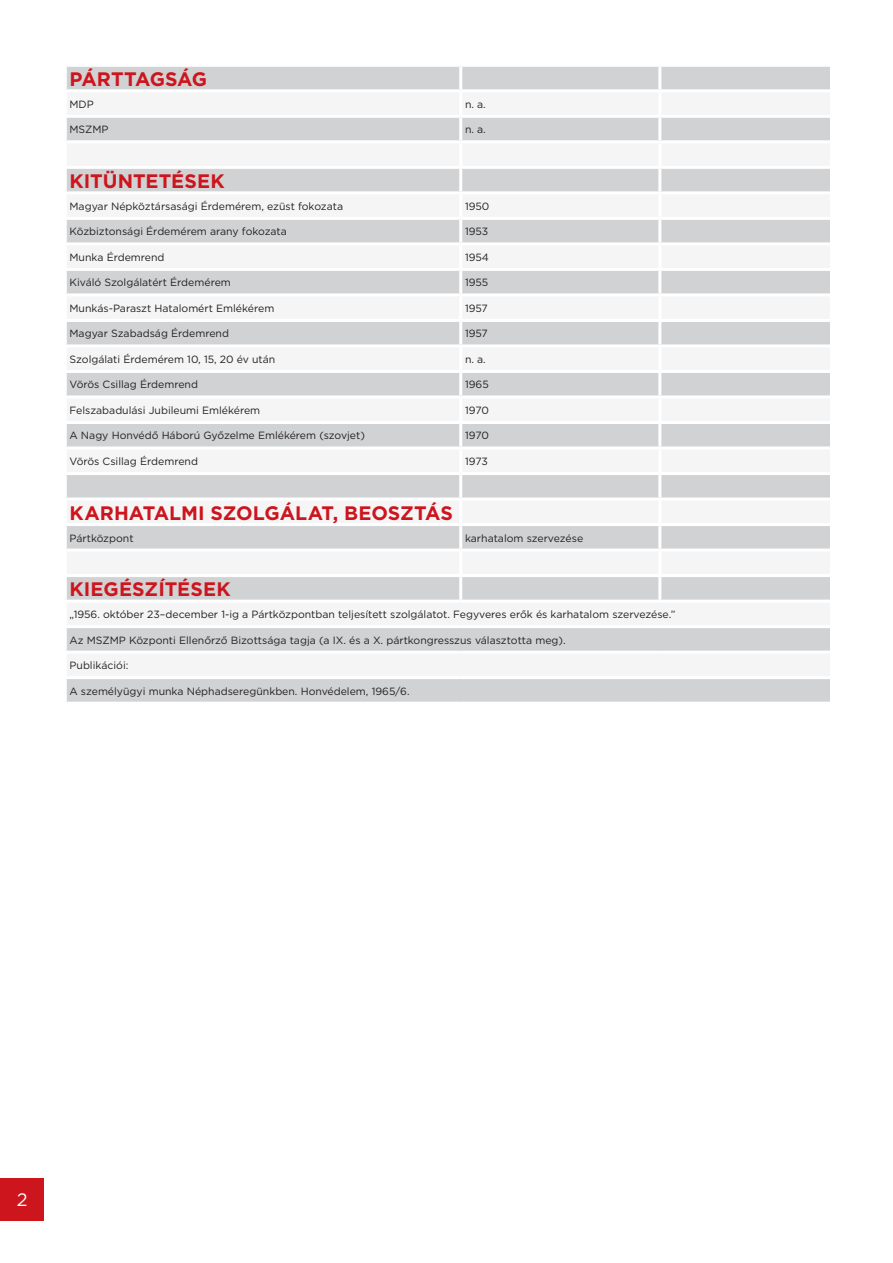
<style>
.page{position:relative;width:893px;height:1263px;background:#fff}
.page>*{position:absolute;margin:0;border:0;box-sizing:border-box;transform-origin:0 0}
.cím{font:700 19.5px "Gotham";color:#cd151d}
.t1{font:18px "Gotham";color:#fff}
.t2{font:10.5px "Gotham";color:#231f20}
</style>
<div class="page">
<div style="left:0;top:1178px;width:44px;height:42px;background:#cd151d"></div>
<div style="left:67px;top:67px;width:763px;height:635px;background:#d1d2d4"></div>
<svg style="left:67px;top:92px;width:763px;height:584px;fill:#f5f5f6"></svg>
<hr style="left:459px;top:67px;width:3px;height:22px;background:#fff">
<hr style="left:658px;top:67px;width:3px;height:22px;background:#fff">
<hr style="left:64px;top:89px;width:397px;height:3px;background:#fff">
<hr style="left:461px;top:89px;width:199px;height:3px;background:#fff">
<hr style="left:459px;top:92px;width:3px;height:23px;background:#fff">
<hr style="left:660px;top:89px;width:170px;height:3px;background:#fff">
<hr style="left:658px;top:92px;width:3px;height:23px;background:#fff">
<hr style="left:64px;top:115px;width:397px;height:3px;background:#fff">
<hr style="left:461px;top:115px;width:199px;height:3px;background:#fff">
<hr style="left:459px;top:118px;width:3px;height:22px;background:#fff">
<hr style="left:660px;top:115px;width:170px;height:3px;background:#fff">
<hr style="left:658px;top:118px;width:3px;height:22px;background:#fff">
<hr style="left:64px;top:140px;width:397px;height:3px;background:#fff">
<hr style="left:461px;top:140px;width:199px;height:3px;background:#fff">
<hr style="left:459px;top:143px;width:3px;height:23px;background:#fff">
<hr style="left:660px;top:140px;width:170px;height:3px;background:#fff">
<hr style="left:658px;top:143px;width:3px;height:23px;background:#fff">
<hr style="left:64px;top:166px;width:397px;height:3px;background:#fff">
<hr style="left:461px;top:166px;width:199px;height:3px;background:#fff">
<hr style="left:459px;top:169px;width:3px;height:22px;background:#fff">
<hr style="left:660px;top:166px;width:170px;height:3px;background:#fff">
<hr style="left:658px;top:169px;width:3px;height:22px;background:#fff">
<hr style="left:64px;top:191px;width:397px;height:3px;background:#fff">
<hr style="left:461px;top:191px;width:199px;height:3px;background:#fff">
<hr style="left:459px;top:194px;width:3px;height:23px;background:#fff">
<hr style="left:660px;top:191px;width:170px;height:3px;background:#fff">
<hr style="left:658px;top:194px;width:3px;height:23px;background:#fff">
<hr style="left:64px;top:217px;width:397px;height:3px;background:#fff">
<hr style="left:461px;top:217px;width:199px;height:3px;background:#fff">
<hr style="left:459px;top:220px;width:3px;height:22px;background:#fff">
<hr style="left:660px;top:217px;width:170px;height:3px;background:#fff">
<hr style="left:658px;top:220px;width:3px;height:22px;background:#fff">
<hr style="left:64px;top:242px;width:397px;height:3px;background:#fff">
<hr style="left:461px;top:242px;width:199px;height:3px;background:#fff">
<hr style="left:459px;top:245px;width:3px;height:23px;background:#fff">
<hr style="left:660px;top:242px;width:170px;height:3px;background:#fff">
<hr style="left:658px;top:245px;width:3px;height:23px;background:#fff">
<hr style="left:64px;top:268px;width:397px;height:3px;background:#fff">
<hr style="left:461px;top:268px;width:199px;height:3px;background:#fff">
<hr style="left:459px;top:271px;width:3px;height:22px;background:#fff">
<hr style="left:660px;top:268px;width:170px;height:3px;background:#fff">
<hr style="left:658px;top:271px;width:3px;height:22px;background:#fff">
<hr style="left:64px;top:293px;width:397px;height:3px;background:#fff">
<hr style="left:461px;top:293px;width:199px;height:3px;background:#fff">
<hr style="left:459px;top:296px;width:3px;height:23px;background:#fff">
<hr style="left:660px;top:293px;width:170px;height:3px;background:#fff">
<hr style="left:658px;top:296px;width:3px;height:23px;background:#fff">
<hr style="left:64px;top:319px;width:397px;height:3px;background:#fff">
<hr style="left:461px;top:319px;width:199px;height:3px;background:#fff">
<hr style="left:459px;top:322px;width:3px;height:22px;background:#fff">
<hr style="left:660px;top:319px;width:170px;height:3px;background:#fff">
<hr style="left:658px;top:322px;width:3px;height:22px;background:#fff">
<hr style="left:64px;top:344px;width:397px;height:3px;background:#fff">
<hr style="left:461px;top:344px;width:199px;height:3px;background:#fff">
<hr style="left:459px;top:347px;width:3px;height:23px;background:#fff">
<hr style="left:660px;top:344px;width:170px;height:3px;background:#fff">
<hr style="left:658px;top:347px;width:3px;height:23px;background:#fff">
<hr style="left:64px;top:370px;width:397px;height:3px;background:#fff">
<hr style="left:461px;top:370px;width:199px;height:3px;background:#fff">
<hr style="left:459px;top:373px;width:3px;height:22px;background:#fff">
<hr style="left:660px;top:370px;width:170px;height:3px;background:#fff">
<hr style="left:658px;top:373px;width:3px;height:22px;background:#fff">
<hr style="left:64px;top:395px;width:397px;height:3px;background:#fff">
<hr style="left:461px;top:395px;width:199px;height:3px;background:#fff">
<hr style="left:459px;top:398px;width:3px;height:23px;background:#fff">
<hr style="left:660px;top:395px;width:170px;height:3px;background:#fff">
<hr style="left:658px;top:398px;width:3px;height:23px;background:#fff">
<hr style="left:64px;top:421px;width:397px;height:3px;background:#fff">
<hr style="left:461px;top:421px;width:199px;height:3px;background:#fff">
<hr style="left:459px;top:424px;width:3px;height:22px;background:#fff">
<hr style="left:660px;top:421px;width:170px;height:3px;background:#fff">
<hr style="left:658px;top:424px;width:3px;height:22px;background:#fff">
<hr style="left:64px;top:446px;width:397px;height:3px;background:#fff">
<hr style="left:461px;top:446px;width:199px;height:3px;background:#fff">
<hr style="left:459px;top:449px;width:3px;height:23px;background:#fff">
<hr style="left:660px;top:446px;width:170px;height:3px;background:#fff">
<hr style="left:658px;top:449px;width:3px;height:23px;background:#fff">
<hr style="left:64px;top:472px;width:397px;height:3px;background:#fff">
<hr style="left:461px;top:472px;width:199px;height:3px;background:#fff">
<hr style="left:459px;top:475px;width:3px;height:22px;background:#fff">
<hr style="left:660px;top:472px;width:170px;height:3px;background:#fff">
<hr style="left:658px;top:475px;width:3px;height:22px;background:#fff">
<hr style="left:64px;top:497px;width:397px;height:3px;background:#fff">
<hr style="left:461px;top:497px;width:199px;height:3px;background:#fff">
<hr style="left:459px;top:500px;width:3px;height:23px;background:#fff">
<hr style="left:660px;top:497px;width:170px;height:3px;background:#fff">
<hr style="left:658px;top:500px;width:3px;height:23px;background:#fff">
<hr style="left:64px;top:523px;width:397px;height:3px;background:#fff">
<hr style="left:461px;top:523px;width:199px;height:3px;background:#fff">
<hr style="left:459px;top:526px;width:3px;height:23px;background:#fff">
<hr style="left:660px;top:523px;width:170px;height:3px;background:#fff">
<hr style="left:658px;top:526px;width:3px;height:23px;background:#fff">
<hr style="left:64px;top:549px;width:397px;height:3px;background:#fff">
<hr style="left:461px;top:549px;width:199px;height:3px;background:#fff">
<hr style="left:459px;top:552px;width:3px;height:22px;background:#fff">
<hr style="left:660px;top:549px;width:170px;height:3px;background:#fff">
<hr style="left:658px;top:552px;width:3px;height:22px;background:#fff">
<hr style="left:64px;top:574px;width:397px;height:3px;background:#fff">
<hr style="left:461px;top:574px;width:199px;height:3px;background:#fff">
<hr style="left:459px;top:577px;width:3px;height:23px;background:#fff">
<hr style="left:660px;top:574px;width:170px;height:3px;background:#fff">
<hr style="left:658px;top:577px;width:3px;height:23px;background:#fff">
<hr style="left:64px;top:600px;width:397px;height:3px;background:#fff">
<hr style="left:461px;top:600px;width:199px;height:3px;background:#fff">
<hr style="left:660px;top:600px;width:170px;height:3px;background:#fff">
<hr style="left:64px;top:625px;width:397px;height:3px;background:#fff">
<hr style="left:461px;top:625px;width:199px;height:3px;background:#fff">
<hr style="left:660px;top:625px;width:170px;height:3px;background:#fff">
<hr style="left:64px;top:651px;width:397px;height:3px;background:#fff">
<hr style="left:461px;top:651px;width:199px;height:3px;background:#fff">
<hr style="left:660px;top:651px;width:170px;height:3px;background:#fff">
<hr style="left:64px;top:676px;width:397px;height:3px;background:#fff">
<hr style="left:461px;top:676px;width:199px;height:3px;background:#fff">
<hr style="left:660px;top:676px;width:170px;height:3px;background:#fff">
<p class="cím" style="left:70px;top:66px;width:139px">PÁRTTAGSÁG</p>
<p class="t2" style="left:70px;top:97px;width:26px">MDP</p>
<p class="t2" style="left:465px;top:97px;width:22px">n. a.</p>
<p class="t2" style="left:70px;top:123px;width:41px">MSZMP</p>
<p class="t2" style="left:465px;top:123px;width:22px">n. a.</p>
<p class="cím" style="left:70px;top:168px;width:157px">KITÜNTETÉSEK</p>
<p class="t2" style="left:70px;top:199px;width:275px">Magyar Népköztársasági Érdemérem, ezüst fokozata</p>
<p class="t2" style="left:465px;top:199px;width:26px">1950</p>
<p class="t2" style="left:70px;top:225px;width:219px">Közbiztonsági Érdemérem arany fokozata</p>
<p class="t2" style="left:465px;top:225px;width:25px">1953</p>
<p class="t2" style="left:70px;top:250px;width:97px">Munka Érdemrend</p>
<p class="t2" style="left:465px;top:250px;width:25px">1954</p>
<p class="t2" style="left:70px;top:276px;width:163px">Kiváló Szolgálatért Érdemérem</p>
<p class="t2" style="left:465px;top:276px;width:25px">1955</p>
<p class="t2" style="left:70px;top:301px;width:206px">Munkás-Paraszt Hatalomért Emlékérem</p>
<p class="t2" style="left:465px;top:301px;width:24px">1957</p>
<p class="t2" style="left:70px;top:327px;width:161px">Magyar Szabadság Érdemrend</p>
<p class="t2" style="left:465px;top:327px;width:24px">1957</p>
<p class="t2" style="left:70px;top:352px;width:207px">Szolgálati Érdemérem 10, 15, 20 év után</p>
<p class="t2" style="left:465px;top:352px;width:22px">n. a.</p>
<p class="t2" style="left:70px;top:378px;width:130px">Vörös Csillag Érdemrend</p>
<p class="t2" style="left:465px;top:378px;width:25px">1965</p>
<p class="t2" style="left:70px;top:403px;width:192px">Felszabadulási Jubileumi Emlékérem</p>
<p class="t2" style="left:465px;top:403px;width:25px">1970</p>
<p class="t2" style="left:70px;top:429px;width:297px">A Nagy Honvédő Háború Győzelme Emlékérem (szovjet)</p>
<p class="t2" style="left:465px;top:429px;width:25px">1970</p>
<p class="t2" style="left:70px;top:454px;width:130px">Vörös Csillag Érdemrend</p>
<p class="t2" style="left:465px;top:454px;width:24px">1973</p>
<p class="cím" style="left:70px;top:500px;width:385px">KARHATALMI SZOLGÁLAT, BEOSZTÁS</p>
<p class="t2" style="left:70px;top:531px;width:66px">Pártközpont</p>
<p class="t2" style="left:465px;top:531px;width:120px">karhatalom szervezése</p>
<p class="cím" style="left:70px;top:576px;width:163px">KIEGÉSZÍTÉSEK</p>
<p class="t2" style="left:70px;top:608px;width:607px">„1956. október 23–december 1-ig a Pártközpontban teljesített szolgálatot. Fegyveres erők és karhatalom szervezése.”</p>
<p class="t2" style="left:70px;top:633px;width:498px">Az MSZMP Központi Ellenőrző Bizottsága tagja (a IX. és a X. pártkongresszus választotta meg).</p>
<p class="t2" style="left:70px;top:659px;width:60px">Publikációi:</p>
<p class="t2" style="left:70px;top:684px;width:342px">A személyügyi munka Néphadseregünkben. Honvédelem, 1965/6.</p>
<h2 class="t1" style="left:17px;top:1188px;width:12px">2</h2>
</div>
